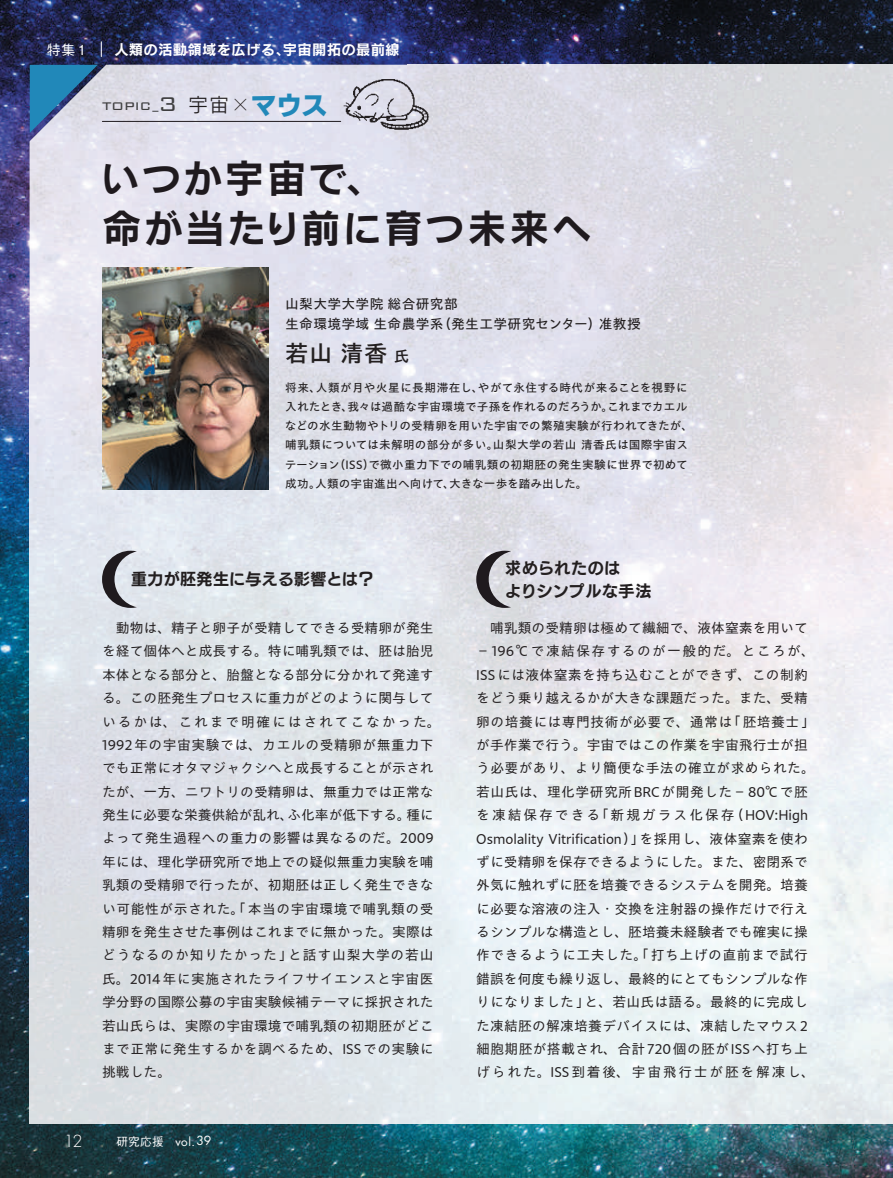
<style>
.page{position:relative;width:893px;height:1178px;background:#fff}
.page>*{position:absolute;margin:0;border:0;box-sizing:border-box;transform-origin:0 0}
.t1{font:39.3px/49.9px "Rodin Cattleya Pro B";letter-spacing:.05em;color:#1f1a1e}
.t2{font:26.55px "Rodin Cattleya Pro EB";color:#2188b9}
.t3{font:300 26.55px "Bank Gothic BT";color:#3e3e3f}
.t4{font:700 23.4px "P Aoto Gothic Std N De";color:#231f20}
.t5{font:19.5px "Rodin Cattleya Pro M";color:#231f20}
.t6{font:300 18.3px "Futura PT";color:#fff}
.t7{font:300 18px "Bank Gothic BT";color:#3e3e3f}
.t8{font:15.9px "New Rodin Pro N B";letter-spacing:.03em;color:#231f20}
.t9{font:700 15.75px "P Aoto Gothic Std N De";color:#231f20}
.t10{font:14.4px "Rodin Cattleya Pro B";letter-spacing:.02em;color:#fff}
.t11{font:13.8px/23.4px "P Aoto Gothic Std N";color:#231f20}
.t12{font:13.8px/23.4px "P Aoto Gothic Std N";letter-spacing:.025em;color:#231f20}
.t13{font:13.8px "P Aoto Gothic Std N";letter-spacing:.03em;color:#231f20}
.t14{font:13.8px "P Aoto Gothic Std N";letter-spacing:.04em;color:#231f20}
.t15{font:13.8px "P Aoto Gothic Std N";letter-spacing:.035em;color:#231f20}
.t16{font:500 13.8px "P Aoto Gothic Std N";letter-spacing:.02em;color:#231f20}
.t17{font:13.8px "P Aoto Gothic Std N";letter-spacing:.095em;color:#231f20}
.t18{font:13.8px "P Aoto Gothic Std N";letter-spacing:.13em;color:#231f20}
.t19{font:13.8px "P Aoto Gothic Std N";letter-spacing:.14em;color:#231f20}
.t20{font:13.8px "P Aoto Gothic Std N";letter-spacing:.02em;color:#231f20}
.t21{font:13.8px "P Aoto Gothic Std N";letter-spacing:.06em;color:#231f20}
.t22{font:500 13.8px "Gothic BBB Pro";color:#fff}
.t23{font:500 11.7px/19.2px "P Aoto Gothic Std N";letter-spacing:.01em;color:#231f20}
.t24{font:500 11.7px "P Aoto Gothic Std N";letter-spacing:.03em;color:#231f20}
.t25{font:500 11.7px "P Aoto Gothic Std N";letter-spacing:.04em;color:#231f20}
.t26{font:500 11.7px "P Aoto Gothic Std N";letter-spacing:-.025em;color:#231f20}
.t27{font:11.7px "Futura";color:#fff}
.t28{font:500 11.7px "Gothic BBB Pro";color:#fff}
.s1{font-family:"Rodin Cattleya Pro L"}
.s2{font-size:12.3px}
</style>
<div class="page">
<img style="left:0;top:0;width:893px;height:1178px">
<img style="left:30px;top:65px;width:863px;height:1059px">
<svg style="left:30px;top:65px;width:68px;height:68px;background:#6b9fc1"></svg>
<img style="left:340px;top:69px;width:92px;height:62px">
<svg style="left:101px;top:41px;width:1px;height:16px"></svg>
<svg style="left:102px;top:551px;width:35px;height:57px;background:#9c9ea4"></svg>
<svg style="left:476px;top:551px;width:35px;height:57px;background:#98979c"></svg>
<hr style="left:102px;top:121px;width:239px;height:1px;background:#1f1a1e">
<img style="left:102px;top:268px;width:166px;height:221px">
<p class="t22" style="left:47px;top:38px;width:41px">特集1</p>
<p class="t10" style="left:283px;top:40px;width:118px">宇宙開拓の最前線</p>
<p class="t10" style="left:114px;top:40px;width:177px">人類の活動領域を広げる、</p>
<h2 class="t3" style="left:152px;top:90px;width:27px">3<sup>_</sup></h2>
<h3 class="t7" style="left:102px;top:96px;width:50px">topic</h3>
<h2 class="t2" style="left:251px;top:86px;width:79px">マウス</h2>
<h3 class="t5" style="left:188px;top:92px;width:64px">宇宙<span class="s1">×</span></h3>
<h1 class="t1" style="left:100px;top:151px;width:493px">いつか宇宙で、<br>命が当たり前に育つ未来へ</h1>
<p class="t16" style="left:285px;top:296px;width:174px">山梨大学大学院総合研究部</p>
<p class="t16" style="left:437px;top:316px;width:166px">（発生工学研究センター）</p>
<p class="t16" style="left:285px;top:316px;width:160px">生命環境学域生命農学系</p>
<p class="t9" style="left:394px;top:347px;width:17px">氏</p>
<p class="t16" style="left:599px;top:316px;width:44px">准教授</p>
<h3 class="t4" style="left:285px;top:340px;width:104px">若山清香</h3>
<p class="t23" style="left:478px;top:378px;width:211px">やがて永住する時代が来ることを視野に</p>
<p class="t23" style="left:285px;top:378px;width:38px">将来、</p>
<p class="t25" style="left:316px;top:381px;width:169px">人類が月や火星に長期滞在し、</p>
<p class="t23" style="left:285px;top:398px;width:330px">入れたとき我々は過酷な宇宙環境で子孫を作れるのだろうか。</p>
<p class="t23" style="left:341px;top:398px;width:13px">、</p>
<p class="t23" style="left:285px;top:417px;width:410px">などの水生動物やトリの受精卵を用いた宇宙での繁殖実験が行われてきたが、</p>
<p class="t24" style="left:493px;top:439px;width:197px">山梨大学の若山清香氏は国際宇宙ス</p>
<p class="t26" style="left:607px;top:400px;width:82px">これまでカエル</p>
<p class="t23" style="left:369px;top:436px;width:321px;text-indent:-83px">哺乳類については未解明の部分が多い。<br>で微小重力下での哺乳類の初期胚の発生実験に世界で初めて</p>
<p class="t23" style="left:334px;top:455px;width:43px">（ISS）</p>
<p class="t23" style="left:315px;top:455px;width:274px;text-indent:-30px">テーション<br>人類の宇宙進出へ向けて大きな一歩を踏み出した。</p>
<p class="t23" style="left:443px;top:474px;width:13px">、</p>
<p class="t23" style="left:285px;top:474px;width:37px">成功。</p>
<p class="t8" style="left:131px;top:566px;width:245px">重力が胚発生に与える影響とは？</p>
<p class="t11" style="left:102px;top:617px;width:333px">　動物は、精子と卵子が受精してできる受精卵が発生</p>
<p class="t11" style="left:102px;top:641px;width:333px">を経て個体へと成長する。特に哺乳類では、胚は胎児</p>
<p class="t11" style="left:102px;top:664px;width:333px">本体となる部分と、胎盤となる部分に分かれて発達す</p>
<p class="t11" style="left:102px;top:687px;width:333px">る。この胚発生プロセスに重力がどのように関与して</p>
<p class="t18" style="left:102px;top:712px;width:340px">いるかは、これまで明確にはされてこなかった。</p>
<p class="t15" style="left:102px;top:735px;width:333px">1992年の宇宙実験では、カエルの受精卵が無重力下</p>
<p class="t11" style="left:102px;top:758px;width:333px">でも正常にオタマジャクシへと成長することが示され</p>
<p class="t11" style="left:102px;top:781px;width:333px">たが、一方、ニワトリの受精卵は、無重力では正常な</p>
<p class="t11" style="left:406px;top:804px;width:29px">種に</p>
<p class="t11" style="left:102px;top:804px;width:193px">発生に必要な栄養供給が乱れ、</p>
<p class="t13" style="left:102px;top:829px;width:333px">よって発生過程への重力の影響は異なるのだ。2009</p>
<p class="t11" style="left:102px;top:851px;width:333px">年には、理化学研究所で地上での疑似無重力実験を哺</p>
<p class="t11" style="left:102px;top:874px;width:333px">乳類の受精卵で行ったが、初期胚は正しく発生できな</p>
<p class="t14" style="left:102px;top:899px;width:333px">い可能性が示された。「本当の宇宙環境で哺乳類の受</p>
<p class="t11" style="left:102px;top:921px;width:333px">精卵を発生させた事例はこれまでに無かった。実際は</p>
<p class="t21" style="left:288px;top:946px;width:147px">と話す山梨大学の若山</p>
<p class="t11" style="left:288px;top:804px;width:125px">ふ化率が低下する。</p>
<p class="t11" style="left:102px;top:945px;width:333px">どうなるのか知りたかった」<br>氏。2014年に実施されたライフサイエンスと宇宙医学分野の国際公募の宇宙実験候補テーマに採択された若山氏らは、実際の宇宙環境で哺乳類の初期胚がどこまで正常に発生するかを調べるため、ISSでの実験に挑戦した。</p>
<h3 class="t6" style="left:64px;top:1130px;width:20px">12</h3>
<p class="t28" style="left:117px;top:1132px;width:49px">研究応援</p>
<p class="t27" style="left:175px;top:1134px;width:38px">vol.<span class="s2">39</span></p>
<p class="t8" style="left:505px;top:554px;width:116px">求められたのは</p>
<p class="t8" style="left:505px;top:577px;width:148px">よりシンプルな手法</p>
<p class="t11" style="left:476px;top:617px;width:333px">　哺乳類の受精卵は極めて繊細で、液体窒素を用いて</p>
<p class="t17" style="left:476px;top:642px;width:340px">−196℃で凍結保存するのが一般的だ。ところが、</p>
<p class="t12" style="left:476px;top:664px;width:333px">ISSには液体窒素を持ち込むことができず、この制約</p>
<p class="t11" style="left:476px;top:688px;width:333px">をどう乗り越えるかが大きな課題だった。また、受精</p>
<p class="t11" style="left:727px;top:711px;width:89px">「胚培養士「</p>
<p class="t15" style="left:476px;top:712px;width:258px">卵の培養には専門技術が必要で、通常は</p>
<p class="t11" style="left:476px;top:734px;width:333px">が手作業で行う。宇宙ではこの作業を宇宙飛行士が担</p>
<p class="t12" style="left:476px;top:758px;width:340px">う必要があり、より簡便な手法の確立が求められた。</p>
<p class="t13" style="left:476px;top:782px;width:333px">若山氏は、理化学研究所BRCが開発した−80℃で胚</p>
<p class="t11" style="left:729px;top:804px;width:80px">（HOV:High</p>
<p class="t19" style="left:595px;top:805px;width:141px">「新規ガラス化保存</p>
<p class="t19" style="left:476px;top:805px;width:125px">を凍結保存できる</p>
<p class="t11" style="left:476px;top:828px;width:170px">Osmolality Vitrification）」</p>
<p class="t11" style="left:476px;top:851px;width:333px">ずに受精卵を保存できるようにした。また、密閉系で</p>
<p class="t11" style="left:476px;top:875px;width:333px">外気に触れずに胚を培養できるシステムを開発。培養</p>
<p class="t11" style="left:476px;top:898px;width:333px">に必要な溶液の注入・交換を注射器の操作だけで行え</p>
<p class="t11" style="left:476px;top:921px;width:333px">るシンプルな構造とし、胚培養未経験者でも確実に操</p>
<p class="t14" style="left:476px;top:946px;width:333px">作できるように工夫した。「打ち上げの直前まで試行</p>
<p class="t11" style="left:476px;top:968px;width:333px">錯誤を何度も繰り返し、最終的にとてもシンプルな作</p>
<p class="t11" style="left:585px;top:991px;width:225px">と、若山氏は語る。最終的に完成し</p>
<p class="t20" style="left:639px;top:829px;width:170px">を採用し、液体窒素を使わ</p>
<p class="t12" style="left:476px;top:991px;width:340px">りになりました」<br>た凍結胚の解凍培養デバイスには、凍結したマウス2細胞期胚が搭載され、合計720個の胚がISSへ打ち上げられた。ISS到着後、宇宙飛行士が胚を解凍し、</p>
</div>
